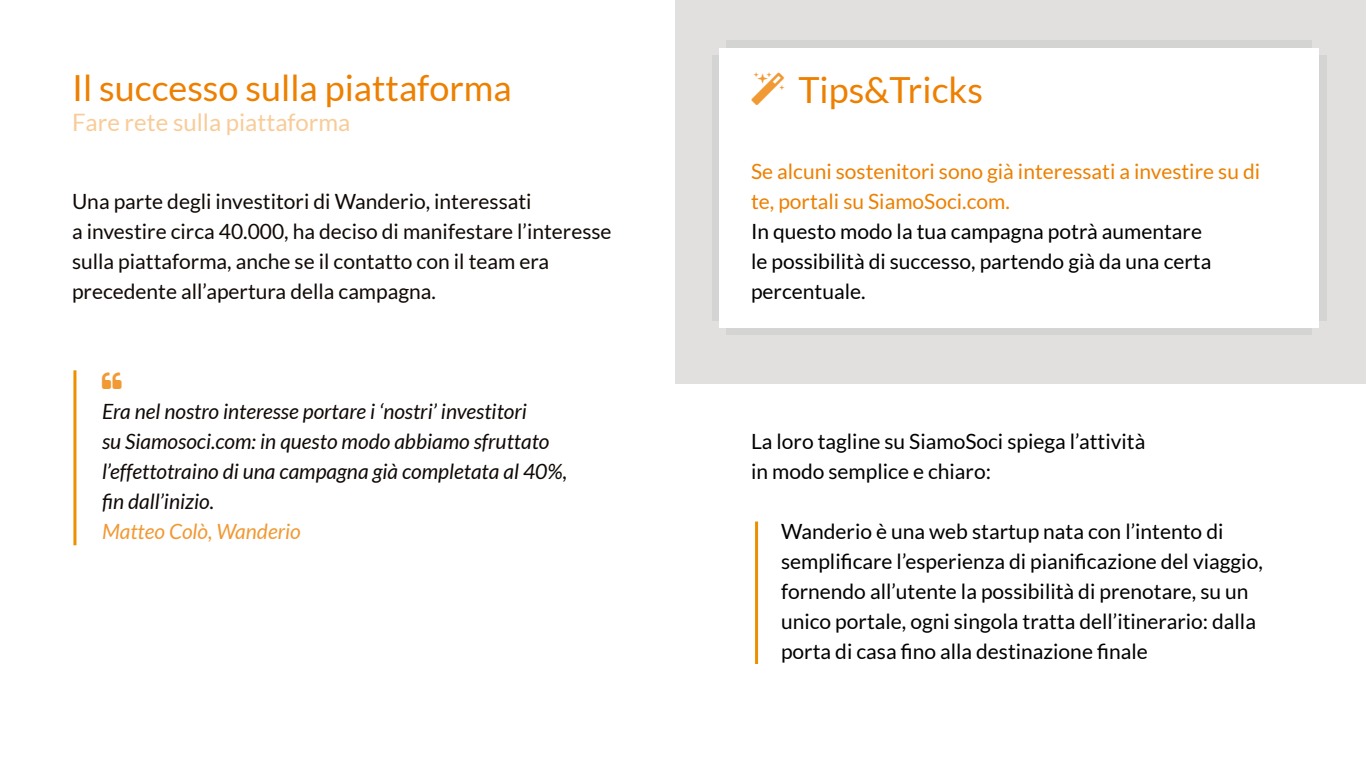
<style>
.page{position:relative;width:1366px;height:768px;background:#fff}
.page>*{position:absolute;margin:0;border:0;box-sizing:border-box;transform-origin:0 0}
.t1{font:36px "Lato";color:#ed8000}
.t2{font:24px "Lato";color:#f8cc99}
.t3{font:21px/30px "Lato";color:#000}
.t4{font:21px/30px "Lato";color:#100906}
.t5{font:italic 21px/30px "Lato";color:#100906}
.t6{font:21px/30px "Lato";color:#ed8000}
.t7{font:italic 21px "Lato";color:#f19933}
</style>
<div class="page">
<div style="left:675px;top:0;width:691px;height:384px;background:#e2e0df"></div>
<div style="left:712px;top:55px;width:614px;height:266px;background:#d4d4d3"></div>
<div style="left:726px;top:41px;width:586px;height:294px;background:#d4d4d3"></div>
<div style="left:719px;top:48px;width:600px;height:280px;background:#fff"></div>
<hr style="left:73px;top:370px;width:3px;height:175px;background:#ec9000">
<hr style="left:755px;top:522px;width:3px;height:142px;background:#ec9000">
<h1 class="t1" style="left:72px;top:68px;width:441px">Il successo sulla piattaforma</h1>
<p class="t2" style="left:72px;top:109px;width:280px">Fare rete sulla piattaforma</p>
<p class="t4" style="left:72px;top:186px;width:541px">Una parte degli investitori di Wanderio, interessati<br>a investire circa 40.000, ha deciso di manifestare l’interesse sulla piattaforma, anche se il contatto con il team era precedente all’apertura della campagna.</p>
<p class="t5" style="left:102px;top:397px;width:467px">Era nel nostro interesse portare i ‘nostri’ investitori<br>su Siamosoci.com: in questo modo abbiamo sfruttato l’effettotraino di una campagna già completata al 40%, fin dall’inizio.</p>
<p class="t7" style="left:102px;top:520px;width:200px">Matteo Colò, Wanderio</p>
<h1 class="t1" style="left:798px;top:70px;width:186px">Tips&amp;Tricks</h1>
<p class="t6" style="left:751px;top:156px;width:511px">Se alcuni sostenitori sono già interessati a investire su di te, portali su SiamoSoci.com.</p>
<p class="t3" style="left:751px;top:216px;width:462px">In questo modo la tua campagna potrà aumentare le possibilità di successo, partendo già da una certa percentuale.</p>
<p class="t3" style="left:751px;top:426px;width:396px">La loro tagline su SiamoSoci spiega l’attività in modo semplice e chiaro:</p>
<p class="t3" style="left:781px;top:516px;width:483px">Wanderio è una web startup nata con l’intento di semplificare l’esperienza di pianificazione del viaggio, fornendo all’utente la possibilità di prenotare, su un unico portale, ogni singola tratta dell’itinerario: dalla porta di casa fino alla destinazione finale</p>
</div>
